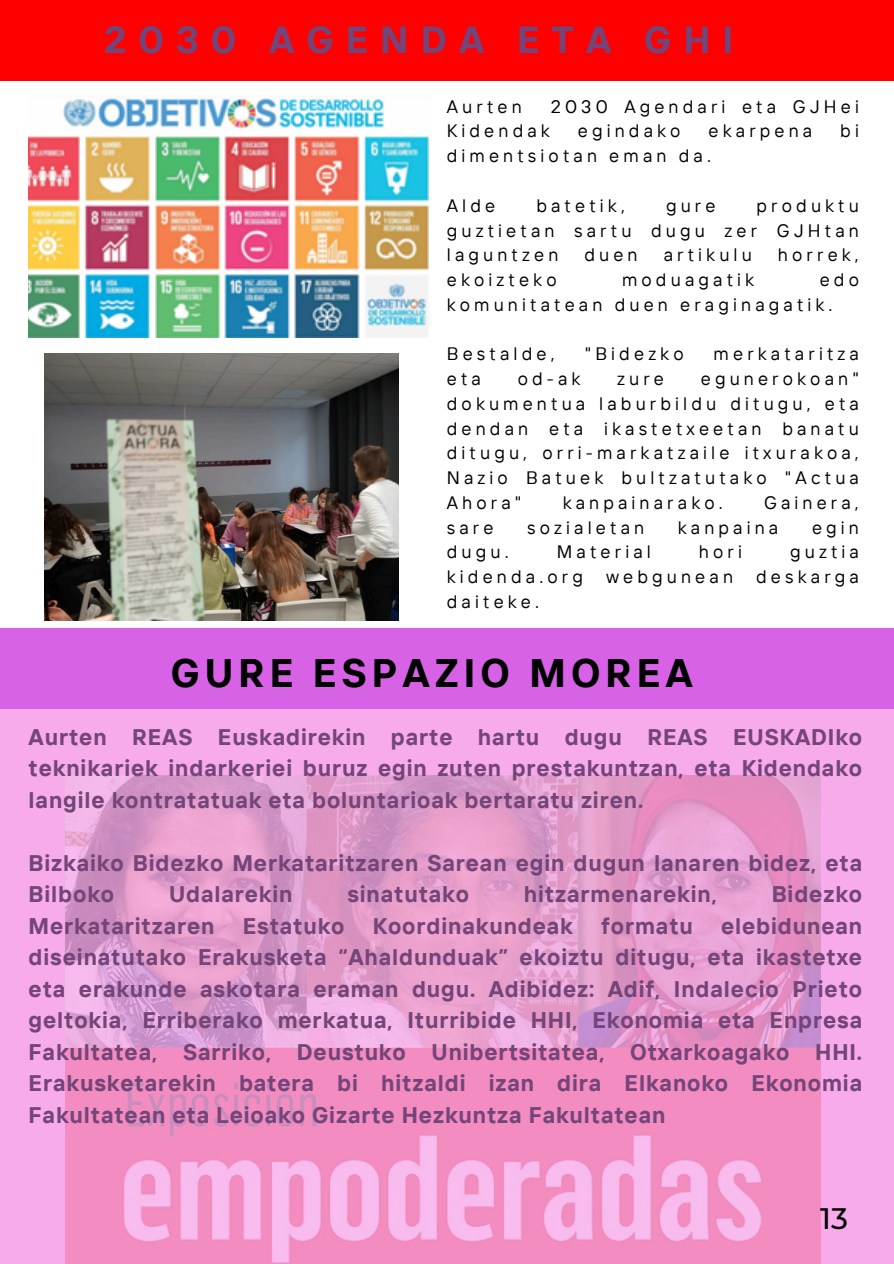
<style>
.page{position:relative;width:894px;height:1264px;background:#fff}
.page>*{position:absolute;margin:0;border:0;box-sizing:border-box;transform-origin:0 0}
.t1{font:700 39.75px "TT Interphases";letter-spacing:.13em;color:#000001}
.t2{font:700 37.5px "TT Interphases";letter-spacing:.32em;color:#734579}
.t3{font:500 29.55px "Montserrat";color:#000}
.t4{font:700 22.5px/31.5px "TT Interphases";letter-spacing:.04em;color:#734579;text-align:justify}
.t5{font:18px/24.8px "TT Interphases";letter-spacing:.23em;color:#000001;text-align:justify}
</style>
<div class="page">
<div style="left:0;top:0;width:893px;height:80px;background:#f00"></div>
<img style="left:29px;top:97px;width:400px;height:241px">
<div style="left:0;top:668px;width:893px;height:595px;background:#f8abeb"></div>
<div style="left:0;top:628px;width:893px;height:80px;background:#d762e6"></div>
<img style="left:44px;top:353px;width:355px;height:267px">
<img style="left:65px;top:775px;width:755px;height:488px">
<h1 class="t2" style="left:104px;top:15px;width:630px">2030 AGENDA ETA GHI</h1>
<p class="t5" style="left:446px;top:94px;width:76px">Aurten</p>
<p class="t5" style="left:550px;top:94px;width:309px">2030 Agendari eta GJHei</p>
<p class="t5" style="left:446px;top:118px;width:104px">Kidendak</p>
<p class="t5" style="left:577px;top:118px;width:104px">egindako</p>
<p class="t5" style="left:708px;top:118px;width:105px">ekarpena</p>
<p class="t5" style="left:840px;top:118px;width:20px">bi</p>
<p class="t5" style="left:446px;top:143px;width:265px">dimentsiotan eman da.</p>
<p class="t5" style="left:446px;top:193px;width:50px">Alde</p>
<p class="t5" style="left:536px;top:193px;width:90px">batetik,</p>
<p class="t5" style="left:665px;top:193px;width:51px">gure</p>
<p class="t5" style="left:446px;top:193px;width:413px;text-indent:310px">produktu guztietan sartu dugu zer GJHtan laguntzen</p>
<p class="t5" style="left:584px;top:242px;width:55px">duen</p>
<p class="t5" style="left:663px;top:242px;width:90px">artikulu</p>
<p class="t5" style="left:777px;top:242px;width:82px">horrek,</p>
<p class="t5" style="left:446px;top:267px;width:111px">ekoizteko</p>
<p class="t5" style="left:622px;top:267px;width:133px">moduagatik</p>
<p class="t5" style="left:446px;top:267px;width:413px;text-indent:373px">edo komunitatean duen eraginagatik.</p>
<p class="t5" style="left:446px;top:341px;width:109px">Bestalde,</p>
<p class="t5" style="left:584px;top:341px;width:100px">"Bidezko</p>
<p class="t5" style="left:713px;top:341px;width:147px">merkataritza</p>
<p class="t5" style="left:446px;top:366px;width:36px">eta</p>
<p class="t5" style="left:517px;top:366px;width:64px">od-ak</p>
<p class="t5" style="left:617px;top:366px;width:48px">zure</p>
<p class="t5" style="left:446px;top:366px;width:413px;text-indent:254px">egunerokoan" dokumentua laburbildu ditugu, eta dendan eta ikastetxeetan banatu ditugu, orri-markatzaile itxurakoa, Nazio Batuek bultzatutako "Actua Ahora"</p>
<p class="t5" style="left:562px;top:490px;width:161px">kanpainarako.</p>
<p class="t5" style="left:763px;top:490px;width:96px">Gainera,</p>
<p class="t5" style="left:446px;top:514px;width:48px">sare</p>
<p class="t5" style="left:527px;top:514px;width:118px">sozialetan</p>
<p class="t5" style="left:677px;top:514px;width:102px">kanpaina</p>
<p class="t5" style="left:811px;top:514px;width:48px">egin</p>
<p class="t5" style="left:446px;top:539px;width:63px">dugu.</p>
<p class="t5" style="left:556px;top:539px;width:96px">Material</p>
<p class="t5" style="left:698px;top:539px;width:45px">hori</p>
<p class="t5" style="left:789px;top:539px;width:70px">guztia</p>
<p class="t5" style="left:446px;top:564px;width:137px">kidenda.org</p>
<p class="t5" style="left:606px;top:564px;width:128px">webgunean</p>
<p class="t5" style="left:756px;top:564px;width:104px">deskarga</p>
<p class="t5" style="left:446px;top:589px;width:94px">daiteke.</p>
<h1 class="t1" style="left:171px;top:647px;width:523px">GURE ESPAZIO MOREA</h1>
<p class="t4" style="left:29px;top:720px;width:834px">Aurten REAS Euskadirekin parte hartu dugu REAS EUSKADIko teknikariek indarkeriei buruz egin zuten prestakuntzan, eta Kidendako langile kontratatuak eta boluntarioak bertaratu ziren.</p>
<p class="t4" style="left:29px;top:846px;width:834px">Bizkaiko Bidezko Merkataritzaren Sarean egin dugun lanaren bidez, eta<br>Bilboko</p>
<p class="t4" style="left:29px;top:878px;width:834px;text-indent:742px">Bidezko Merkataritzaren Estatuko Koordinakundeak formatu elebidunean diseinatutako Erakusketa “Ahaldunduak” ekoiztu ditugu, eta ikastetxe eta erakunde askotara eraman dugu. Adibidez: Adif, Indalecio Prieto geltokia, Erriberako merkatua, Iturribide HHI, Ekonomia eta Enpresa Fakultatea, Sarriko, Deustuko Unibertsitatea, Otxarkoagako HHI.<br>Erakusketarekin batera bi hitzaldi izan dira Elkanoko Ekonomia Fakultatean eta Leioako Gizarte Hezkuntza Fakultatean</p>
<p class="t4" style="left:169px;top:878px;width:125px">Udalarekin</p>
<p class="t4" style="left:347px;top:878px;width:123px">sinatutako</p>
<p class="t4" style="left:523px;top:878px;width:194px">hitzarmenarekin,</p>
<p class="t3" style="left:819px;top:1200px;width:29px">13</p>
</div>
